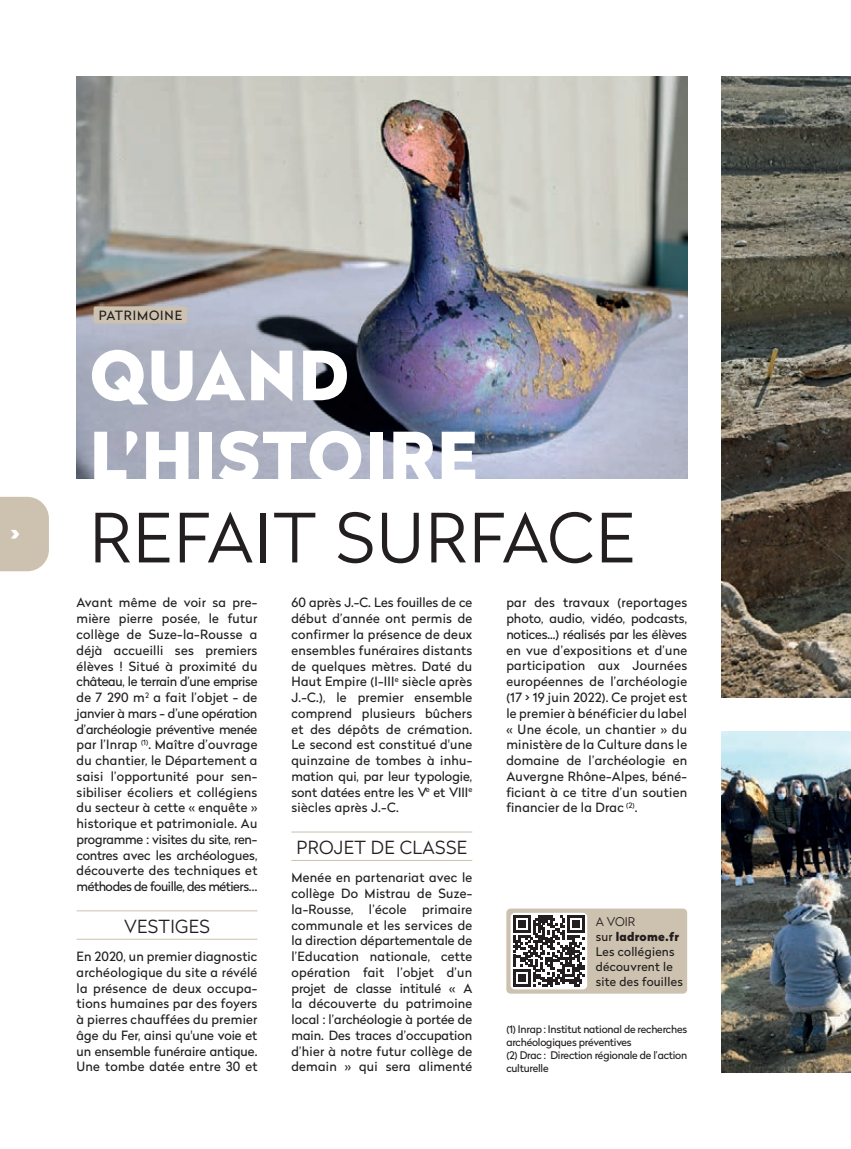
<style>
.page{position:relative;width:851px;height:1149px;background:#fff}
.page>*{position:absolute;margin:0;border:0;box-sizing:border-box;transform-origin:0 0}
.t1{font:900 67.5px/81px "Radikal";letter-spacing:.025em;color:#fff}
.t2{font:300 67.5px "Radikal";letter-spacing:.025em;color:#231f20}
.t3{font:900 22.5px "Radikal";color:#fff}
.t4{font:300 18px "Radikal";letter-spacing:.015em;color:#231f20}
.t5{font:12.75px/15.8px "Radikal";letter-spacing:.02em;color:#231f20;text-align:justify}
.t6{font:12px/15px "Radikal";letter-spacing:.02em;color:#231f20}
.t7{font:10.5px/12.8px "Radikal";letter-spacing:-.02em;color:#231f20}
.s1{font-weight:300}
.s2{font-weight:900}
</style>
<div class="page">
<img style="left:77px;top:77px;width:610px;height:401px">
<img style="left:721px;top:77px;width:129px;height:620px">
<hr style="left:77px;top:910px;width:180px;height:1px;background:#cdc1af">
<hr style="left:77px;top:938px;width:180px;height:1px;background:#cdc1af">
<img style="left:721px;top:731px;width:129px;height:340px">
<svg style="left:0;top:496px;width:49px;height:75px;background:#d0c5b4"></svg>
<div style="left:10px;top:523px;width:13px;height:21px;background:#cdc1af;border-radius:2px"></div>
<div style="left:94px;top:306px;width:93px;height:17px;background:#cdc1af;border-radius:2px"></div>
<hr style="left:291px;top:831px;width:181px;height:1px;background:#cdc1af">
<hr style="left:291px;top:859px;width:181px;height:1px;background:#cdc1af">
<div style="left:506px;top:908px;width:181px;height:85px;background:#cdc1af;border-radius:4px"></div>
<div style="left:510px;top:912px;width:77px;height:77px;background:#fff;border-radius:4px"></div>
<svg style="left:513px;top:915px;width:71px;height:71px"></svg>
<h2 class="t3" style="left:10px;top:517px;width:12px">&gt;</h2>
<p class="t5" style="left:99px;top:307px;width:85px">PATRIMOINE</p>
<h1 class="t1" style="left:90px;top:331px;width:389px">QUAND<br>L’HISTOIRE</h1>
<h1 class="t2" style="left:90px;top:490px;width:546px">REFAIT SURFACE</h1>
<p class="t5" style="left:77px;top:594px;width:182px">Avant même de voir sa pre&shy;mière pierre posée, le futur collège de Suze-la-Rousse a déjà accueilli ses premiers élèves ! Situé à proximité du château, le terrain d’une emprise de 7 290 m<sup>2</sup> a fait l’objet - de janvier à mars - d’une opération d’archéologie préventive menée par l’Inrap <sup>(1)</sup>. Maître d’ouvrage du chantier, le Département a saisi l’opportunité pour sen&shy;sibiliser écoliers et collégiens du secteur à cette « enquête » historique et patrimoniale. Au programme : visites du site, ren&shy;contres avec les archéologues, découverte des techniques et méthodes de fouille, des métiers…</p>
<h3 class="t4" style="left:124px;top:913px;width:87px">VESTIGES</h3>
<p class="t5" style="left:77px;top:947px;width:182px">En 2020, un premier diagnostic archéologique du site a révélé la présence de deux occupa&shy;tions humaines par des foyers à pierres chauffées du premier âge du Fer, ainsi qu'une voie et un ensemble funéraire antique.<br>Une tombe datée entre 30 et</p>
<p class="t5" style="left:291px;top:594px;width:182px">60 après J.-C. Les fouilles de ce début d’année ont permis de confirmer la présence de deux ensembles funéraires distants de quelques mètres. Daté du Haut Empire (I-III<sup>e</sup> siècle après J.-C.), le premier ensemble comprend plusieurs bûchers et des dépôts de crémation.<br>Le second est constitué d'une quinzaine de tombes à inhu&shy;mation qui, par leur typologie, sont datées entre les V<sup>e</sup> et VIII<sup>e </sup>siècles après J.-C.</p>
<h3 class="t4" style="left:296px;top:834px;width:172px">PROJET DE CLASSE</h3>
<p class="t5" style="left:291px;top:869px;width:182px">Menée en partenariat avec le collège Do Mistrau de Suze&shy;la-Rousse, l’école primaire communale et les services de la direction départementale de l’Education nationale, cette opération fait l’objet d’un projet de classe intitulé « A la découverte du patrimoine local : l’archéologie à portée de main. Des traces d’occupation d’hier à notre futur collège de demain » qui sera alimenté</p>
<p class="t5" style="left:506px;top:594px;width:182px">par des travaux (reportages photo, audio, vidéo, podcasts, notices...) réalisés par les élèves en vue d’expositions et d’une participation aux Journées européennes de l’archéologie (17 &gt; 19 juin 2022). Ce projet est le premier à bénéficier du label « Une école, un chantier » du ministère de la Culture dans le domaine de l’archéologie en Auvergne Rhône-Alpes, béné&shy;ficiant à ce titre d’un soutien financier de la Drac <sup>(2)</sup>.</p>
<p class="t6" style="left:595px;top:913px;width:89px"><span class="s1">A VOIR<br></span>sur <span class="s2">ladrome.fr<br></span>Les collégiens découvrent le site des fouilles</p>
<p class="t7" style="left:506px;top:1022px;width:182px">(1) Inrap : Institut national de recherches archéologiques préventives<br>(2) Drac : Direction régionale de l’action culturelle</p>
</div>
